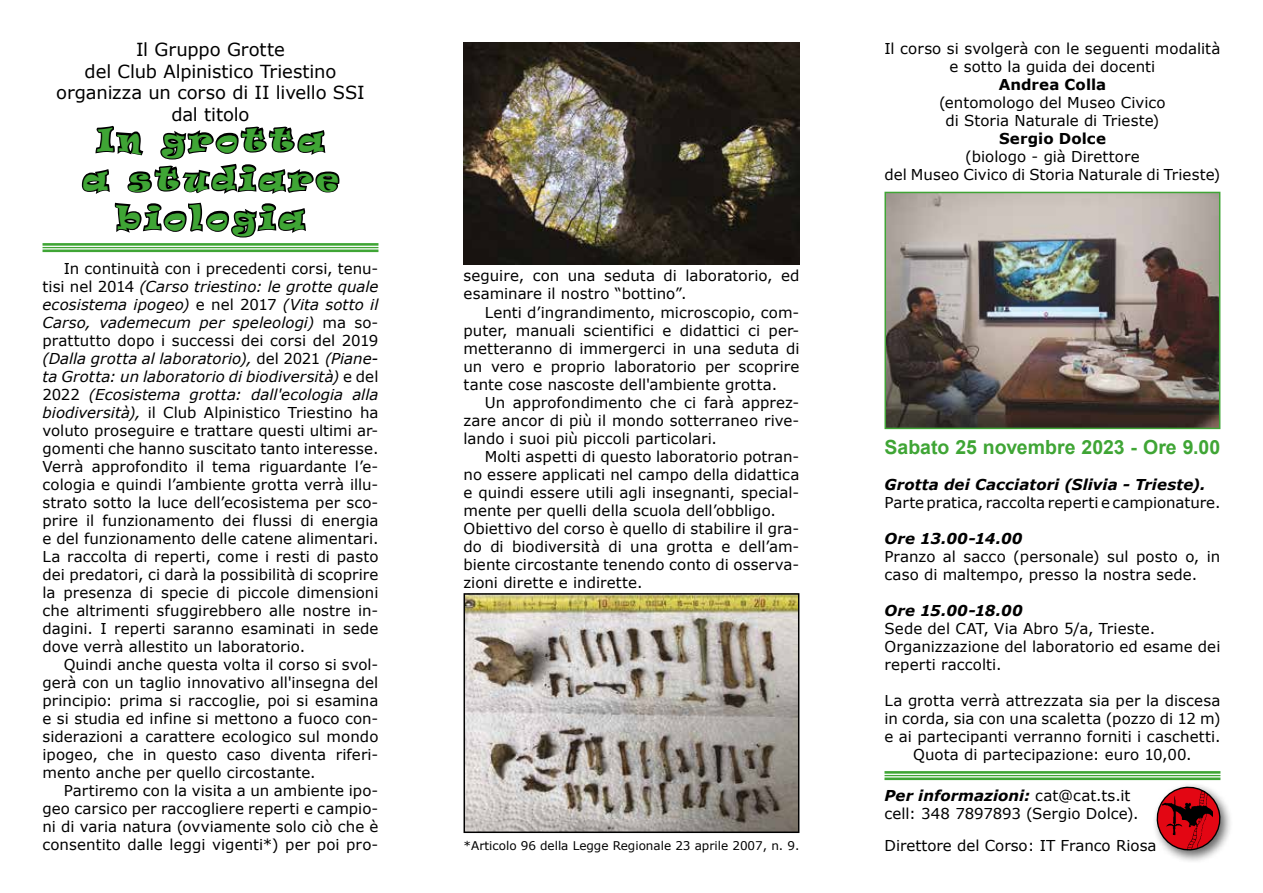
<style>
.page{position:relative;width:1263px;height:893px;background:#fff}
.page>*{position:absolute;margin:0;border:0;box-sizing:border-box;transform-origin:0 0}
.t1{font:30px/39px "Ravie";letter-spacing:.15em;color:#3fa535;text-align:center}
.t2{font:700 19.5px "Arial";color:#3fa535}
.t3{font:18px/21.6px "Verdana";letter-spacing:-.005em;color:#000;text-align:center}
.t4{font:15px/18px "Verdana";letter-spacing:.005em;color:#000;text-align:justify}
.t5{font:italic 700 15px "Verdana";letter-spacing:.005em;color:#000}
.t6{font:700 15px "Verdana";letter-spacing:.005em;color:#000}
.t7{font:12px "Verdana";color:#000}
.s1{font-style:italic}
.s2{font-weight:700;font-style:italic}
</style>
<div class="page">
<hr style="left:43px;top:243px;width:335px;height:3px;background:#3fa535">
<hr style="left:43px;top:247px;width:335px;height:1px;background:#3fa535">
<hr style="left:43px;top:249px;width:335px;height:3px;background:#3fa535">
<svg style="left:80px;top:125px;width:261px;height:128px"></svg>
<div style="left:1152px;top:782px;width:82px;height:82px;background:#000;opacity:.6"></div>
<svg style="left:1152px;top:782px;width:73px;height:74px"></svg>
<img style="left:1162px;top:789px;width:50px;height:61px">
<hr style="left:884px;top:771px;width:336px;height:3px;background:#3fa535">
<hr style="left:884px;top:775px;width:336px;height:1px;background:#3fa535">
<hr style="left:884px;top:777px;width:336px;height:3px;background:#3fa535">
<img style="left:887px;top:195px;width:330px;height:231px">
<div style="left:884px;top:192px;width:336px;height:237px;border:2px solid #3fa535"></div>
<img style="left:466px;top:596px;width:330px;height:234px">
<div style="left:463px;top:593px;width:336px;height:240px;border:2px solid #000"></div>
<img style="left:463px;top:43px;width:336px;height:221px">
<p class="t3" style="left:56px;top:39px;width:310px">Il Gruppo Grotte<br>del Club Alpinistico Triestino organizza un corso di II livello SSI dal titolo</p>
<h1 class="t1" style="left:83px;top:119px;width:257px">In grotta a studiare biologia</h1>
<p class="t4" style="left:43px;top:259px;width:337px;text-indent:21px">In continuità con i precedenti corsi, tenu&shy;tisi nel 2014 <span class="s1">(Carso triestino: le grotte quale ecosistema ipogeo)</span> e nel 2017 <span class="s1">(Vita sotto il Carso, vademecum per speleologi)</span> ma so&shy;prattutto dopo i successi dei corsi del 2019 <span class="s1">(Dalla grotta al laboratorio),</span> del 2021 <span class="s1">(Piane&shy;ta Grotta: un laboratorio di biodiversità)</span> e del 2022 <span class="s1">(Ecosistema grotta: dall'ecologia alla biodiversità),</span> il Club Alpinistico Triestino ha voluto proseguire e trattare questi ultimi ar&shy;gomenti che hanno suscitato tanto interesse.<br>Verrà approfondito il tema riguardante l’e&shy;cologia e quindi l’ambiente grotta verrà illu&shy;strato sotto la luce dell’ecosistema per sco&shy;prire il funzionamento dei flussi di energia e del funzionamento delle catene alimentari.<br>La raccolta di reperti, come i resti di pasto dei predatori, ci darà la possibilità di scoprire la presenza di specie di piccole dimensioni che altrimenti sfuggirebbero alle nostre in&shy;dagini. I reperti saranno esaminati in sede dove verrà allestito un laboratorio.</p>
<p class="t4" style="left:42px;top:655px;width:337px;text-indent:21px">Quindi anche questa volta il corso si svol&shy;gerà con un taglio innovativo all'insegna del principio: prima si raccoglie, poi si esamina e si studia ed infine si mettono a fuoco con&shy;siderazioni a carattere ecologico sul mondo ipogeo, che in questo caso diventa riferi&shy;mento anche per quello circostante.</p>
<p class="t4" style="left:42px;top:781px;width:337px;text-indent:21px">Partiremo con la visita a un ambiente ipo&shy;geo carsico per raccogliere reperti e campio&shy;ni di varia natura (ovviamente solo ciò che è consentito dalle leggi vigenti*) per poi pro-</p>
<p class="t4" style="left:463px;top:267px;width:337px">seguire, con una seduta di laboratorio, ed esaminare il nostro “bottino”.</p>
<p class="t4" style="left:463px;top:303px;width:337px;text-indent:21px">Lenti d’ingrandimento, microscopio, com&shy;puter, manuali scientifici e didattici ci per&shy;metteranno di immergerci in una seduta di un vero e proprio laboratorio per scoprire tante cose nascoste dell'ambiente grotta.</p>
<p class="t4" style="left:463px;top:393px;width:337px;text-indent:21px">Un approfondimento che ci farà apprez&shy;zare ancor di più il mondo sotterraneo rive&shy;lando i suoi più piccoli particolari.</p>
<p class="t4" style="left:463px;top:447px;width:337px;text-align:left;text-indent:21px">Molti aspetti di questo laboratorio potran&shy;no essere applicati nel campo della didattica e quindi essere utili agli insegnanti, special&shy;mente per quelli della scuola dell’obbligo.<br>Obiettivo del corso è quello di stabilire il gra&shy;do di biodiversità di una grotta e dell’am&shy;biente circostante tenendo conto di osserva&shy;zioni dirette e indirette.</p>
<p class="t7" style="left:463px;top:837px;width:337px">*Articolo 96 della Legge Regionale 23 aprile 2007, n. 9.</p>
<p class="t4" style="left:884px;top:39px;width:337px;text-align:center">Il corso si svolgerà con le seguenti modalità e sotto la guida dei docenti</p>
<p class="t6" style="left:999px;top:74px;width:109px">Andrea Colla</p>
<p class="t4" style="left:939px;top:93px;width:228px;text-align:center">(entomologo del Museo Civico di Storia Naturale di Trieste)</p>
<p class="t6" style="left:999px;top:128px;width:108px">Sergio Dolce</p>
<p class="t4" style="left:884px;top:147px;width:337px;text-align:center">(biologo - già Direttore<br>del Museo Civico di Storia Naturale di Trieste)</p>
<h2 class="t2" style="left:884px;top:434px;width:337px">Sabato 25 novembre 2023 - Ore 9.00</h2>
<p class="t5" style="left:884px;top:473px;width:322px">Grotta dei Cacciatori (Slivia - Trieste).</p>
<p class="t4" style="left:884px;top:493px;width:337px">Parte pratica, raccolta reperti e campionature.</p>
<p class="t5" style="left:884px;top:527px;width:140px">Ore 13.00-14.00</p>
<p class="t4" style="left:884px;top:547px;width:337px">Pranzo al sacco (personale) sul posto o, in caso di maltempo, presso la nostra sede.</p>
<p class="t5" style="left:884px;top:599px;width:140px">Ore 15.00-18.00</p>
<p class="t4" style="left:884px;top:619px;width:337px;text-align:left">Sede del CAT, Via Abro 5/a, Trieste.<br>Organizzazione del laboratorio ed esame dei reperti raccolti.</p>
<p class="t4" style="left:884px;top:691px;width:337px;text-align:center">La grotta verrà attrezzata sia per la discesa in corda, sia con una scaletta (pozzo di 12 m) e ai partecipanti verranno forniti i caschetti.<br>Quota di partecipazione: euro 10,00.</p>
<p class="t4" style="left:884px;top:786px;width:255px"><span class="s2">Per informazioni:</span> cat@cat.ts.it cell: 348 7897893 (Sergio Dolce).</p>
<p class="t4" style="left:884px;top:836px;width:273px">Direttore del Corso: IT Franco Riosa</p>
</div>
